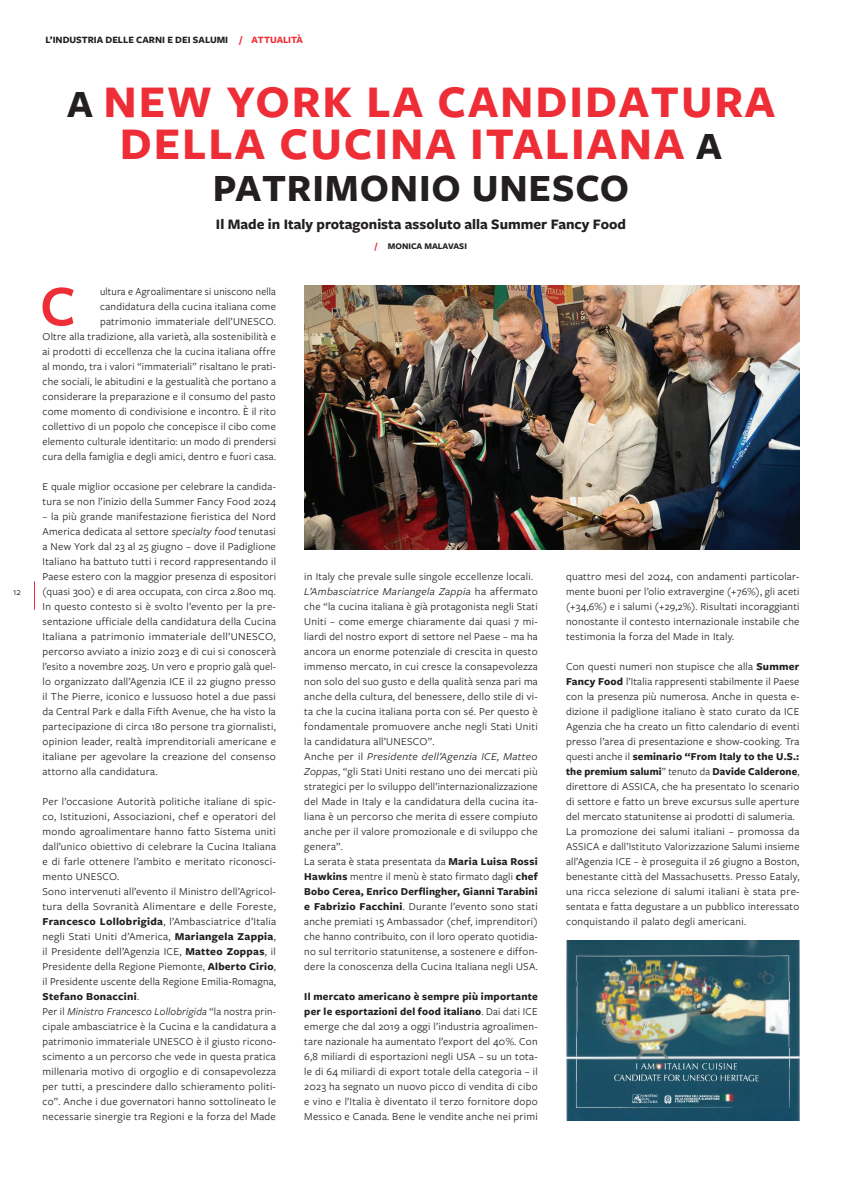
<style>
.page{position:relative;width:842px;height:1191px;background:#fff}
.page>*{position:absolute;margin:0;border:0;box-sizing:border-box;transform-origin:0 0}
.t1{font:600 59px "Freight Sans Pro";color:#ee2d36}
.t2{font:700 47px/42px "Freight Sans Pro";letter-spacing:.04em;color:#ee2d36;text-align:center}
.t3{font:700 40px "Freight Sans Pro";letter-spacing:.02em;color:#231f20}
.t4{font:700 15px "Freight Sans Pro";color:#231f20}
.t5{font:11px/15px "Freight Sans Pro";letter-spacing:.025em;color:#231f20}
.t6{font:11px/15px "Freight Sans Pro";letter-spacing:.025em;color:#231f20;text-align:right;scale:.96 1}
.t7{font:700 10px "Freight Sans Pro";color:#231f20}
.t8{font:700 10px "Freight Sans Pro";color:#ee2d36}
.t9{font:10px "Freight Sans Pro";color:#231f20}
.t10{font:700 9px "Freight Sans Pro";color:#231f20}
.s1{font-size:40px;color:#231f20}
.s2{font-style:italic}
.s3{font-weight:700}
.s4{color:#ee2d36}
</style>
<div class="page">
<svg style="left:34px;top:581px;width:1px;height:28px"></svg>
<img style="left:304px;top:285px;width:495px;height:264px">
<img style="left:566px;top:940px;width:233px;height:180px">
<svg style="left:641px;top:1021px;width:11px;height:7px"></svg>
<svg style="left:644px;top:1046px;width:4px;height:4px"></svg>
<img style="left:575px;top:982px;width:4px;height:80px">
<img style="left:575px;top:1062px;width:215px;height:46px">
<img style="left:787px;top:1047px;width:3px;height:50px">
<img style="left:601px;top:1018px;width:15px;height:8px">
<svg style="left:693px;top:1000px;width:13px;height:11px"></svg>
<img style="left:788px;top:981px;width:2px;height:49px">
<img style="left:732px;top:978px;width:17px;height:11px">
<img style="left:576px;top:954px;width:214px;height:11px">
<p class="t9" style="left:13px;top:585px;width:9px">12</p>
<p class="t7" style="left:45px;top:33px;width:184px">L’INDUSTRIA DELLE CARNI E DEI SALUMI</p>
<p class="t8" style="left:240px;top:33px;width:65px">/ ATTUALITÀ</p>
<h2 class="t2" style="left:67px;top:79px;width:709px"><span class="s1">A</span> NEW YORK LA CANDIDATURA<br>DELLA CUCINA ITALIANA <span class="s1">A</span></h2>
<h3 class="t3" style="left:213px;top:160px;width:418px">PATRIMONIO UNESCO</h3>
<h3 class="t4" style="left:216px;top:213px;width:412px">Il Made in Italy protagonista assoluto alla Summer Fancy Food</h3>
<h1 class="t1" style="left:40px;top:266px;width:37px">C</h1>
<p class="t6" style="left:43px;top:284px;width:245px">ultura e Agroalimentare si uniscono nella<br>candidatura della cucina italiana come<br>patrimonio immateriale dell’UNESCO.<br>Oltre alla tradizione, alla varietà, alla sostenibilità e ai prodotti di eccellenza che la cucina italiana offre al mondo, tra i valori “immateriali” risaltano le prati&shy;che sociali, le abitudini e la gestualità che portano a considerare la preparazione e il consumo del pasto come momento di condivisione e incontro. È il rito collettivo di un popolo che concepisce il cibo come elemento culturale identitario: un modo di prendersi cura della famiglia e degli amici, dentro e fuori casa.</p>
<p class="t5" style="left:43px;top:479px;width:235px">E quale miglior occasione per celebrare la candida&shy;tura se non l’inizio della Summer Fancy Food 2024</p>
<p class="t5" style="left:43px;top:509px;width:235px;text-align:justify">– la più grande manifestazione fieristica del Nord America dedicata al settore <span class="s2">specialty food</span> tenutasi a New York dal 23 al 25 giugno – dove il Padiglione Italiano ha battuto tutti i record rappresentando il Paese estero con la maggior presenza di espositori (quasi 300) e di area occupata, con circa 2.800 mq.<br>In questo contesto si è svolto l’evento per la pre&shy;sentazione ufficiale della candidatura della Cucina Italiana a patrimonio immateriale dell’UNESCO, percorso avviato a inizio 2023 e di cui si conoscerà l’esito a novembre 2025. Un vero e proprio galà quel&shy;lo organizzato dall’Agenzia ICE il 22 giugno presso il The Pierre, iconico e lussuoso hotel a due passi da Central Park e dalla Fifth Avenue, che ha visto la partecipazione di circa 180 persone tra giornalisti, opinion leader, realtà imprenditoriali americane e italiane per agevolare la creazione del consenso attorno alla candidatura.</p>
<p class="t5" style="left:43px;top:794px;width:235px">Per l’occasione Autorità politiche italiane di spic&shy;co, Istituzioni, Associazioni, chef e operatori del mondo agroalimentare hanno fatto Sistema uniti dall’unico obiettivo di celebrare la Cucina Italiana e di farle ottenere l’ambito e meritato riconosci&shy;mento UNESCO.<br>Sono intervenuti all’evento il Ministro dell’Agricol&shy;tura della Sovranità Alimentare e delle Foreste, <span class="s3">Francesco Lollobrigida</span>, l’Ambasciatrice d’Italia negli Stati Uniti d’America, <span class="s3">Mariangela Zappia</span>, il Presidente dell’Agenzia ICE, <span class="s3">Matteo Zoppas</span>, il Presidente della Regione Piemonte, <span class="s3">Alberto Cirio</span>, il Presidente uscente della Regione Emilia-Romagna, <span class="s3">Stefano Bonaccini</span>.<br>Per il <span class="s2">Ministro Francesco Lollobrigida</span> “la nostra prin&shy;cipale ambasciatrice è la Cucina e la candidatura a patrimonio immateriale UNESCO è il giusto ricono&shy;scimento a un percorso che vede in questa pratica millenaria motivo di orgoglio e di consapevolezza per tutti, a prescindere dallo schieramento politi&shy;co”. Anche i due governatori hanno sottolineato le necessarie sinergie tra Regioni e la forza del Made</p>
<p class="t10" style="left:375px;top:240px;width:94px"><span class="s4">/</span> MONICA MALAVASI</p>
<p class="t5" style="left:304px;top:569px;width:235px">in Italy che prevale sulle singole eccellenze locali.<br><span class="s2">L’Ambasciatrice Mariangela Zappia</span> ha affermato che “la cucina italiana è già protagonista negli Stati Uniti – come emerge chiaramente dai quasi 7 mi&shy;liardi del nostro export di settore nel Paese – ma ha ancora un enorme potenziale di crescita in questo immenso mercato, in cui cresce la consapevolezza non solo del suo gusto e della qualità senza pari ma anche della cultura, del benessere, dello stile di vi&shy;ta che la cucina italiana porta con sé. Per questo è fondamentale promuovere anche negli Stati Uniti la candidatura all’UNESCO”.<br>Anche per il <span class="s2">Presidente dell’Agenzia ICE, Matteo Zoppas</span>, “gli Stati Uniti restano uno dei mercati più strategici per lo sviluppo dell’internazionalizzazione del Made in Italy e la candidatura della cucina ita&shy;liana è un percorso che merita di essere compiuto anche per il valore promozionale e di sviluppo che genera”.<br>La serata è stata presentata da <span class="s3">Maria Luisa Rossi Hawkins</span> mentre il menù è stato firmato dagli <span class="s3">chef Bobo Cerea, Enrico Derflingher, Gianni Tarabini e Fabrizio Facchini</span>. Durante l’evento sono stati anche premiati 15 Ambassador (chef, imprenditori) che hanno contribuito, con il loro operato quotidia&shy;no sul territorio statunitense, a sostenere e diffon&shy;dere la conoscenza della Cucina Italiana negli USA.</p>
<p class="t5" style="left:304px;top:989px;width:235px;text-align:justify"><span class="s3">Il mercato americano è sempre più importante per le esportazioni del food italiano</span>. Dai dati ICE emerge che dal 2019 a oggi l’industria agroalimen&shy;tare nazionale ha aumentato l’export del 40%. Con 6,8 miliardi di esportazioni negli USA – su un tota&shy;le di 64 miliardi di export totale della categoria – il 2023 ha segnato un nuovo picco di vendita di cibo e vino e l’Italia è diventato il terzo fornitore dopo Messico e Canada. Bene le vendite anche nei primi</p>
<p class="t5" style="left:566px;top:569px;width:235px;text-align:justify">quattro mesi del 2024, con andamenti particolar&shy;mente buoni per l’olio extravergine (+76%), gli aceti (+34,6%) e i salumi (+29,2%). Risultati incoraggianti nonostante il contesto internazionale instabile che testimonia la forza del Made in Italy.</p>
<p class="t5" style="left:566px;top:659px;width:235px">Con questi numeri non stupisce che alla <span class="s3">Summer Fancy Food</span> l’Italia rappresenti stabilmente il Paese con la presenza più numerosa. Anche in questa e&shy;dizione il padiglione italiano è stato curato da ICE Agenzia che ha creato un fitto calendario di eventi presso l’area di presentazione e show-cooking. Tra questi anche il <span class="s3">seminario “From Italy to the U.S.: the premium salumi</span>” tenuto da <span class="s3">Davide Calderone</span>, direttore di ASSICA, che ha presentato lo scenario di settore e fatto un breve excursus sulle aperture del mercato statunitense ai prodotti di salumeria.<br>La promozione dei salumi italiani – promossa da ASSICA e dall’Istituto Valorizzazione Salumi insieme all’Agenzia ICE – è proseguita il 26 giugno a Boston, benestante città del Massachusetts. Presso Eataly, una ricca selezione di salumi italiani è stata pre&shy;sentata e fatta degustare a un pubblico interessato conquistando il palato degli americani.</p>
</div>
